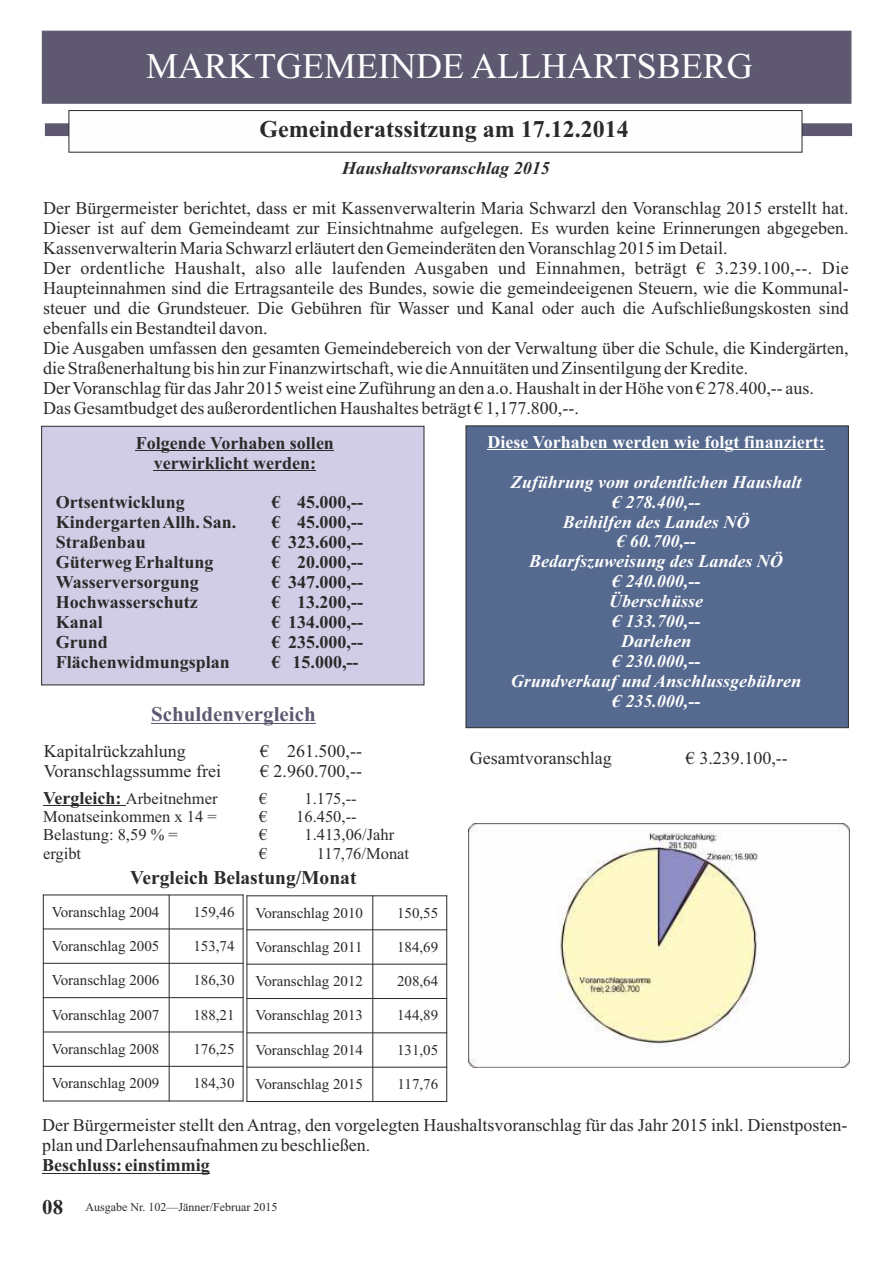
<style>
.page{position:relative;width:893px;height:1263px;background:#fff}
.page>*{position:absolute;margin:0;border:0;box-sizing:border-box;transform-origin:0 0}
.t1{font:36px "Times New Roman";color:#fefefe}
.t2{font:700 24px "Times New Roman";color:#2b2a29}
.t3{font:700 21px "Times New Roman";color:#5e5971}
.t4{font:700 19.5px "Times New Roman";color:#2b2a29}
.t5{font:18px/20px "Times New Roman";color:#2b2a29}
.t6{font:700 18px/20px "Times New Roman";color:#2b2a29;text-align:center}
.t7{font:italic 700 18px/20px "Times New Roman";color:#fefefe;text-align:center}
.t8{font:700 18px "Times New Roman";color:#fefefe}
.t9{font:italic 700 18px "Times New Roman";color:#2b2a29}
.t10{font:16.5px "Times New Roman";color:#2b2a29}
.t11{font:15px "Times New Roman";color:#2b2a29}
.t12{font:12px "Times New Roman";color:#2b2a29}
.s1{font-weight:700;font-size:18px}
.s2{font-weight:700;font-size:21px}
</style>
<div class="page">
<div style="left:42px;top:31px;width:809px;height:73px;background:#5e5971;border:1px solid #5e5971"></div>
<div style="left:45px;top:123px;width:807px;height:13px;background:#5e5971"></div>
<svg style="left:68px;top:110px;width:735px;height:43px"></svg>
<svg style="left:41px;top:425px;width:384px;height:261px;background:#c8c4dc"></svg>
<hr style="left:136px;top:450px;width:198px;height:1px;background:#2b2a29">
<hr style="left:154px;top:470px;width:162px;height:1px;background:#2b2a29">
<div style="left:465px;top:425px;width:384px;height:303px;background:#56698f"></div>
<hr style="left:487px;top:449px;width:338px;height:1px;background:#fefefe">
<hr style="left:43px;top:894px;width:1px;height:207px;background:#2b2a29">
<hr style="left:169px;top:894px;width:1px;height:207px;background:#2b2a29">
<hr style="left:243px;top:894px;width:1px;height:207px;background:#2b2a29">
<hr style="left:43px;top:1100px;width:201px;height:1px;background:#2b2a29">
<hr style="left:43px;top:1066px;width:201px;height:1px;background:#2b2a29">
<hr style="left:43px;top:1031px;width:201px;height:1px;background:#2b2a29">
<hr style="left:43px;top:997px;width:201px;height:1px;background:#2b2a29">
<hr style="left:43px;top:963px;width:201px;height:1px;background:#2b2a29">
<hr style="left:43px;top:928px;width:201px;height:1px;background:#2b2a29">
<hr style="left:43px;top:894px;width:201px;height:1px;background:#2b2a29">
<hr style="left:151px;top:723px;width:165px;height:1px;background:#5e5971">
<hr style="left:43px;top:805px;width:83px;height:1px;background:#2b2a29">
<hr style="left:246px;top:895px;width:1px;height:207px;background:#2b2a29">
<hr style="left:372px;top:895px;width:1px;height:207px;background:#2b2a29">
<hr style="left:446px;top:895px;width:1px;height:207px;background:#2b2a29">
<hr style="left:246px;top:1101px;width:201px;height:1px;background:#2b2a29">
<hr style="left:246px;top:1067px;width:201px;height:1px;background:#2b2a29">
<hr style="left:246px;top:1032px;width:201px;height:1px;background:#2b2a29">
<hr style="left:246px;top:998px;width:201px;height:1px;background:#2b2a29">
<hr style="left:246px;top:964px;width:201px;height:1px;background:#2b2a29">
<hr style="left:246px;top:929px;width:201px;height:1px;background:#2b2a29">
<hr style="left:246px;top:895px;width:201px;height:1px;background:#2b2a29">
<hr style="left:42px;top:1173px;width:168px;height:1px;background:#2b2a29">
<img style="left:468px;top:823px;width:381px;height:244px">
<h1 class="t1" style="left:146px;top:53px;width:608px">MARKTGEMEINDE ALLHARTSBERG</h1>
<h2 class="t2" style="left:260px;top:121px;width:371px">Gemeinderatssitzung am 17.12.2014</h2>
<p class="t9" style="left:342px;top:162px;width:209px">Haushaltsvoranschlag 2015</p>
<p class="t5" style="left:43px;top:200px;width:807px">Der Bürgermeister berichtet, dass er mit Kassenverwalterin Maria Schwarzl den Voranschlag 2015 erstellt hat.<br>Dieser ist auf dem Gemeindeamt zur Einsichtnahme aufgelegen. Es wurden keine Erinnerungen abgegeben.<br>Kassenverwalterin Maria Schwarzl erläutert den Gemeinderäten den Voranschlag 2015 im Detail.<br>Der ordentliche Haushalt, also alle laufenden Ausgaben und Einnahmen, beträgt € 3.239.100,--. Die Haupteinnahmen sind die Ertragsanteile des Bundes, sowie die gemeindeeigenen Steuern, wie die Kommunal&shy;steuer und die Grundsteuer. Die Gebühren für Wasser und Kanal oder auch die Aufschließungskosten sind ebenfalls ein Bestandteil davon.<br>Die Ausgaben umfassen den gesamten Gemeindebereich von der Verwaltung über die Schule, die Kindergärten, die Straßenerhaltung bis hin zur Finanzwirtschaft, wie die Annuitäten und Zinsentilgung der Kredite.<br>Der Voranschlag für das Jahr 2015 weist eine Zuführung an den a.o. Haushalt in der Höhe von € 278.400,-- aus.<br>Das Gesamtbudget des außerordentlichen Haushaltes beträgt € 1,177.800,--.</p>
<p class="t6" style="left:136px;top:434px;width:200px">Folgende Vorhaben sollen verwirklicht werden:</p>
<p class="t6" style="left:56px;top:494px;width:131px">Ortsentwicklung</p>
<p class="t6" style="left:272px;top:494px;width:93px">€ 45.000,--</p>
<p class="t6" style="left:56px;top:514px;width:182px">Kindergarten Allh. San.</p>
<p class="t6" style="left:272px;top:514px;width:93px">€ 45.000,--</p>
<p class="t6" style="left:56px;top:534px;width:92px">Straßenbau</p>
<p class="t6" style="left:272px;top:534px;width:93px">€ 323.600,--</p>
<p class="t6" style="left:56px;top:554px;width:159px">Güterweg Erhaltung</p>
<p class="t6" style="left:272px;top:554px;width:93px">€ 20.000,--</p>
<p class="t6" style="left:56px;top:574px;width:144px">Wasserversorgung</p>
<p class="t6" style="left:272px;top:574px;width:93px">€ 347.000,--</p>
<p class="t6" style="left:56px;top:594px;width:143px">Hochwasserschutz</p>
<p class="t6" style="left:272px;top:594px;width:93px">€ 13.200,--</p>
<p class="t6" style="left:56px;top:614px;width:49px">Kanal</p>
<p class="t6" style="left:272px;top:614px;width:93px">€ 134.000,--</p>
<p class="t6" style="left:56px;top:634px;width:54px">Grund</p>
<p class="t6" style="left:272px;top:634px;width:93px">€ 235.000,--</p>
<p class="t6" style="left:56px;top:654px;width:176px">Flächenwidmungsplan</p>
<p class="t6" style="left:272px;top:654px;width:88px">€ 15.000,--</p>
<p class="t3" style="left:151px;top:707px;width:166px">Schuldenvergleich</p>
<p class="t5" style="left:44px;top:742px;width:143px">Kapitalrückzahlung</p>
<p class="t5" style="left:260px;top:742px;width:103px">€ 261.500,--</p>
<p class="t5" style="left:44px;top:762px;width:179px">Voranschlagssumme frei</p>
<p class="t5" style="left:260px;top:762px;width:103px">€ 2.960.700,--</p>
<p class="t10" style="left:43px;top:792px;width:176px"><span class="s1">Vergleich:</span> Arbeitnehmer</p>
<p class="t10" style="left:259px;top:792px;width:10px">€</p>
<p class="t10" style="left:304px;top:792px;width:54px">1.175,--</p>
<p class="t10" style="left:43px;top:811px;width:175px">Monatseinkommen x 14 =</p>
<p class="t10" style="left:259px;top:811px;width:10px">€</p>
<p class="t10" style="left:296px;top:811px;width:62px">16.450,--</p>
<p class="t10" style="left:43px;top:829px;width:136px">Belastung: 8,59 % =</p>
<p class="t10" style="left:259px;top:829px;width:10px">€</p>
<p class="t10" style="left:304px;top:829px;width:91px">1.413,06/Jahr</p>
<p class="t10" style="left:43px;top:847px;width:40px">ergibt</p>
<p class="t10" style="left:259px;top:847px;width:10px">€</p>
<p class="t10" style="left:317px;top:847px;width:94px">117,76/Monat</p>
<p class="t4" style="left:130px;top:870px;width:228px">Vergleich Belastung/Monat</p>
<p class="t11" style="left:52px;top:906px;width:109px">Voranschlag 2004</p>
<p class="t11" style="left:193px;top:906px;width:43px">159,46</p>
<p class="t11" style="left:52px;top:940px;width:109px">Voranschlag 2005</p>
<p class="t11" style="left:193px;top:940px;width:43px">153,74</p>
<p class="t11" style="left:52px;top:975px;width:109px">Voranschlag 2006</p>
<p class="t11" style="left:193px;top:975px;width:43px">186,30</p>
<p class="t11" style="left:52px;top:1009px;width:109px">Voranschlag 2007</p>
<p class="t11" style="left:193px;top:1009px;width:43px">188,21</p>
<p class="t11" style="left:52px;top:1043px;width:109px">Voranschlag 2008</p>
<p class="t11" style="left:193px;top:1043px;width:43px">176,25</p>
<p class="t11" style="left:52px;top:1078px;width:109px">Voranschlag 2009</p>
<p class="t11" style="left:193px;top:1078px;width:43px">184,30</p>
<p class="t11" style="left:255px;top:907px;width:109px">Voranschlag 2010</p>
<p class="t11" style="left:397px;top:907px;width:43px">150,55</p>
<p class="t11" style="left:255px;top:941px;width:109px">Voranschlag 2011</p>
<p class="t11" style="left:397px;top:941px;width:43px">184,69</p>
<p class="t11" style="left:255px;top:976px;width:109px">Voranschlag 2012</p>
<p class="t11" style="left:397px;top:976px;width:43px">208,64</p>
<p class="t11" style="left:255px;top:1010px;width:109px">Voranschlag 2013</p>
<p class="t11" style="left:397px;top:1010px;width:43px">144,89</p>
<p class="t11" style="left:255px;top:1044px;width:109px">Voranschlag 2014</p>
<p class="t11" style="left:397px;top:1044px;width:43px">131,05</p>
<p class="t11" style="left:255px;top:1079px;width:109px">Voranschlag 2015</p>
<p class="t11" style="left:398px;top:1079px;width:42px">117,76</p>
<p class="t8" style="left:487px;top:436px;width:339px">Diese Vorhaben werden wie folgt finanziert:</p>
<p class="t7" style="left:511px;top:473px;width:292px">Zuführung vom ordentlichen Haushalt € 278.400,--<br>Beihilfen des Landes NÖ<br>€ 60.700,--<br>Bedarfszuweisung des Landes NÖ<br>€ 240.000,--<br>Überschüsse<br>€ 133.700,--<br>Darlehen<br>€ 230.000,--<br>Grundverkauf und Anschlussgebühren € 235.000,--</p>
<p class="t5" style="left:470px;top:749px;width:143px">Gesamtvoranschlag</p>
<p class="t5" style="left:686px;top:749px;width:103px">€ 3.239.100,--</p>
<p class="t5" style="left:42px;top:1117px;width:807px">Der Bürgermeister stellt den Antrag, den vorgelegten Haushaltsvoranschlag für das Jahr 2015 inkl. Dienstposten&shy;plan und Darlehensaufnahmen zu beschließen.</p>
<p class="t6" style="left:42px;top:1157px;width:169px">Beschluss: einstimmig</p>
<p class="t12" style="left:42px;top:1202px;width:237px"><span class="s2">08</span> Ausgabe Nr. 102—Jänner/Februar 2015</p>
</div>
